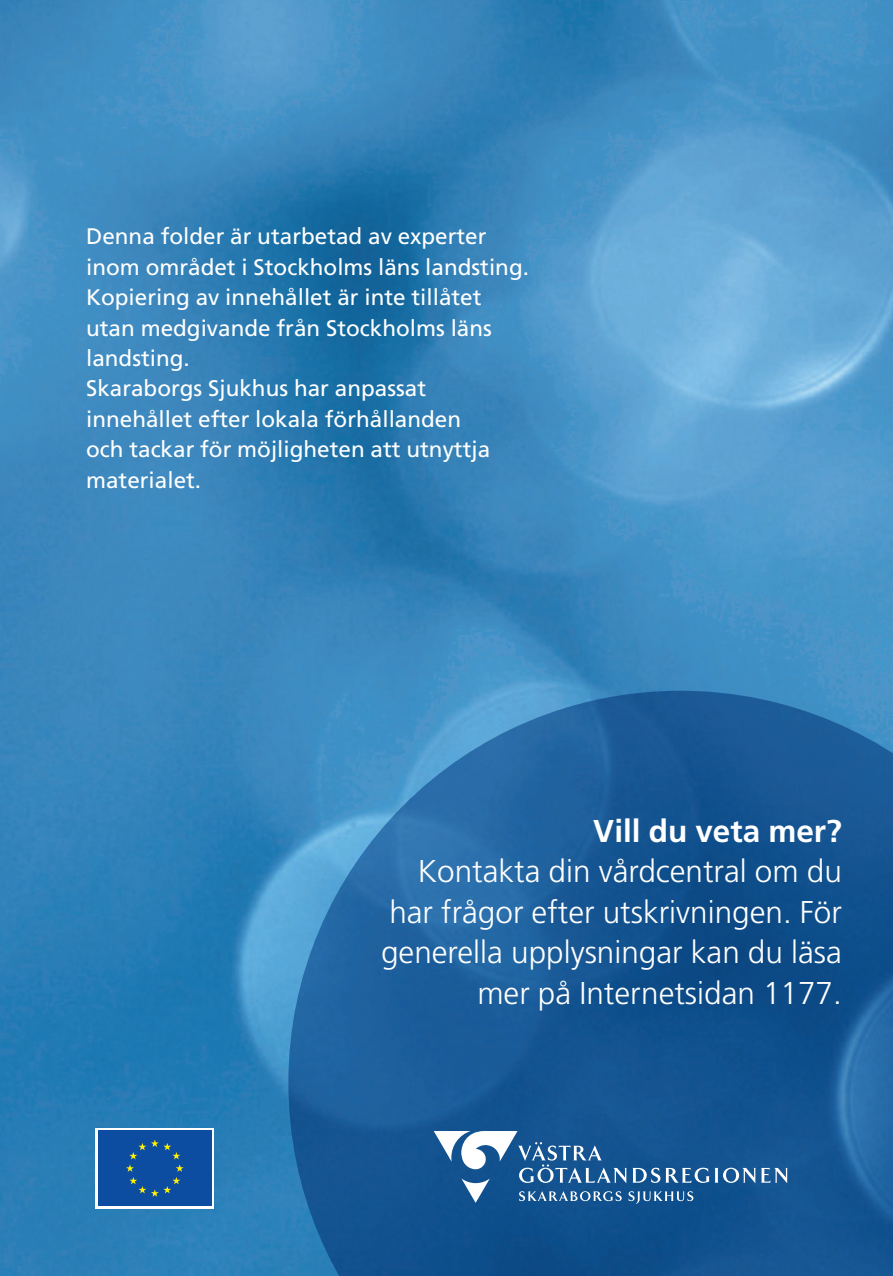
<style>
.page{position:relative;width:893px;height:1276px;background:#fff}
.page>*{position:absolute;margin:0;border:0;box-sizing:border-box;transform-origin:0 0}
.Bubbeltext{font:300 31.5px/40.5px "Frutiger";color:#fff;text-align:right}
.Bubbeltext-2{font:700 31.5px "Frutiger";color:#fff}
.Bubbeltext-3{font:22.5px/30.4px "Frutiger";color:#fff}
</style>
<div class="page">
<img style="left:0;top:0;width:893px;height:1276px">
<svg style="left:288px;top:691px;width:605px;height:585px;background:#1d609c"></svg>
<svg style="left:434px;top:1131px;width:354px;height:73px;background:#346ba0"></svg>
<div style="left:96px;top:1128px;width:118px;height:80px;background:#fff"></div>
<div style="left:98px;top:1130px;width:114px;height:76px;background:#0d4da1"></div>
<svg style="left:126px;top:1139px;width:58px;height:57px"></svg>
<p class="Bubbeltext-3" style="left:86px;top:221px;width:444px">Denna folder är utarbetad av experter inom området i Stockholms läns landsting.<br>Kopiering av innehållet är inte tillåtet utan medgivande från Stockholms läns landsting.</p>
<p class="Bubbeltext-3" style="left:86px;top:373px;width:406px">Skaraborgs Sjukhus har anpassat innehållet efter lokala förhållanden och tackar för möjligheten att utnyttja materialet.</p>
<p class="Bubbeltext-2" style="left:593px;top:812px;width:250px">Vill du veta mer?</p>
<p class="Bubbeltext" style="left:381px;top:851px;width:462px">Kontakta din vårdcentral om du har frågor efter utskrivningen. För generella upplysningar kan du läsa mer på Internetsidan 1177.</p>
</div>
